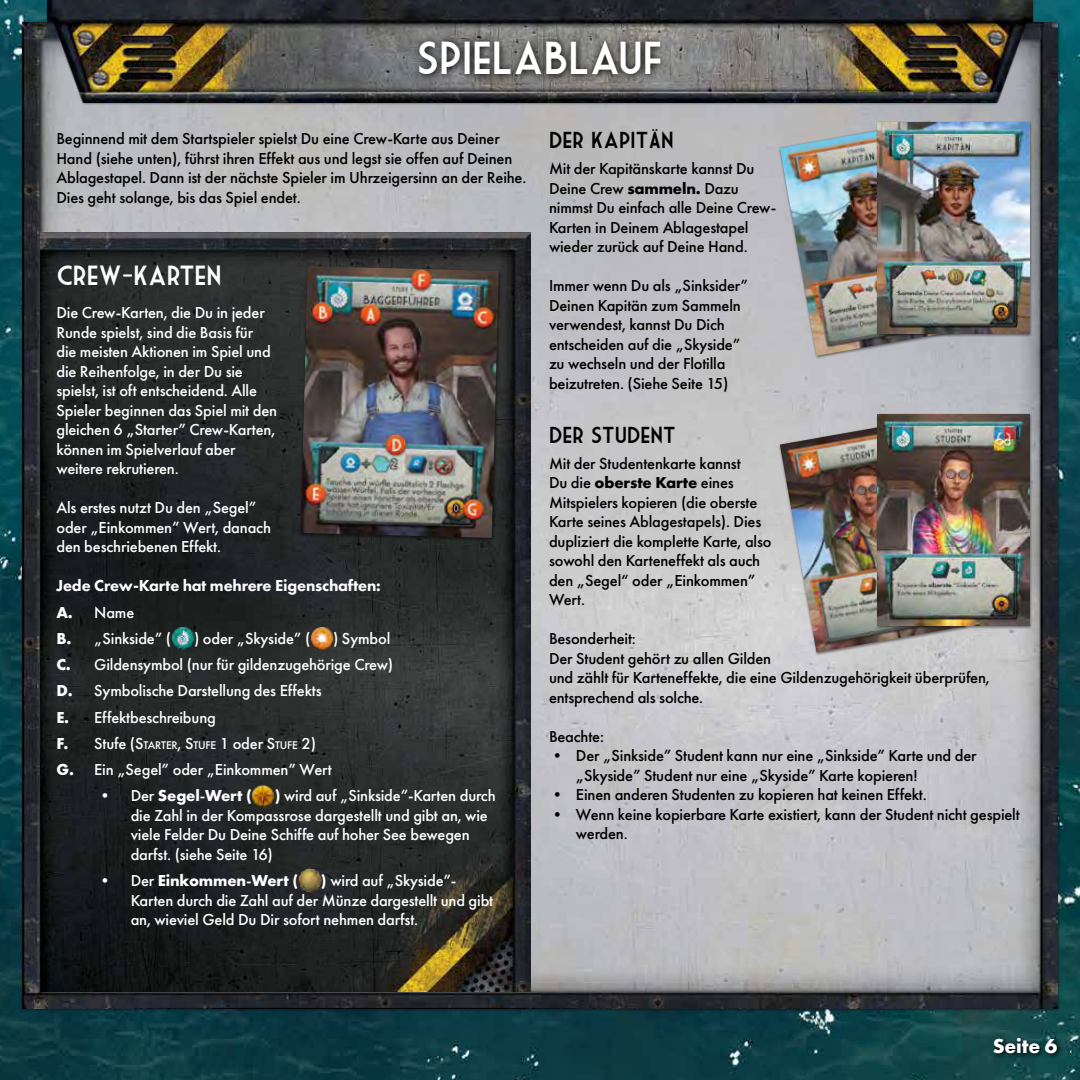
<style>
.page{position:relative;width:1080px;height:1080px;background:#fff}
.page>*{position:absolute;margin:0;border:0;box-sizing:border-box;transform-origin:0 0}
.t1{font:45px "Market Deco";letter-spacing:-.01em;color:#fff}
.t2{font:27px "Market Deco";letter-spacing:-.01em;color:#fff}
.t3{font:22.5px "Market Deco";letter-spacing:-.01em;color:#000}
.t4{font:700 21px "Futura PT";letter-spacing:-.01em;color:#fff}
.t5{font:500 16.5px/19.5px "Futura PT";letter-spacing:-.01em;color:#000}
.t6{font:500 16.5px/19.5px "Futura PT";letter-spacing:-.01em;color:#fff}
.t7{font:800 16.5px/26.2px "Futura PT";letter-spacing:-.01em;color:#fff}
.t8{font:700 16.5px "Futura PT";letter-spacing:-.01em;color:#fff}
.t9{font:500 11.55px "Futura PT";letter-spacing:-.015em;color:#fff}
.s1{font-weight:700}
.s2{font-weight:500}
.s3{font-weight:700;font-size:16.5px}
.s4{font-size:16.5px}
</style>
<div class="page">
<img style="left:0;top:0;width:1080px;height:1080px">
<img style="left:23px;top:23px;width:1034px;height:985px">
<div style="left:46px;top:0;width:989px;height:106px;background:#000;opacity:.5"></div>
<img style="left:48px;top:0;width:984px;height:103px">
<svg style="left:413px;top:35px;width:255px;height:47px;background:#5f5f5d"></svg>
<img style="left:40px;top:232px;width:491px;height:760px">
<img style="left:171px;top:627px;width:23px;height:23px">
<img style="left:310px;top:627px;width:23px;height:23px">
<img style="left:252px;top:784px;width:23px;height:23px">
<img style="left:298px;top:869px;width:23px;height:23px">
<div style="left:299px;top:265px;width:203px;height:277px;background:#000;opacity:.5"></div>
<img style="left:301px;top:266px;width:198px;height:272px">
<div style="left:778px;top:417px;width:190px;height:239px;background:#000;opacity:.5"></div>
<img style="left:780px;top:418px;width:185px;height:234px">
<div style="left:876px;top:413px;width:156px;height:216px;background:#000;opacity:.5"></div>
<img style="left:878px;top:414px;width:151px;height:211px">
<div style="left:778px;top:120px;width:190px;height:239px;background:#000;opacity:.5"></div>
<img style="left:780px;top:122px;width:185px;height:234px">
<div style="left:876px;top:121px;width:156px;height:216px;background:#000;opacity:.5"></div>
<img style="left:878px;top:123px;width:151px;height:211px">
<svg style="left:991px;top:1035px;width:73px;height:24px;background:#103839"></svg>
<h1 class="t1" style="left:417px;top:33px;width:248px">SPIELABLAUF</h1>
<p class="t5" style="left:56px;top:129px;width:471px">Beginnend mit dem Startspieler spielst Du eine Crew-Karte aus Deiner Hand (siehe unten), führst ihren Effekt aus und legst sie offen auf Deinen Ablagestapel. Dann ist der nächste Spieler im Uhrzeigersinn an der Reihe.<br>Dies geht solange, bis das Spiel endet.</p>
<h3 class="t3" style="left:549px;top:127px;width:126px">DER KAPITÄN</h3>
<p class="t5" style="left:549px;top:159px;width:229px">Mit der Kapitänskarte kannst Du<br>Deine Crew <span class="s1">sammeln.</span> Dazu nimmst Du einfach alle Deine Crew-<br>Karten in Deinem Ablagestapel wieder zurück auf Deine Hand.</p>
<p class="t5" style="left:549px;top:276px;width:201px">Immer wenn Du als „Sinksider”<br>Deinen Kapitän zum Sammeln verwendest, kannst Du Dich entscheiden auf die „Skyside” zu wechseln und der Flotilla beizutreten. (Siehe Seite 15)</p>
<h3 class="t3" style="left:549px;top:422px;width:129px">DER STUDENT</h3>
<p class="t5" style="left:549px;top:454px;width:224px">Mit der Studentenkarte kannst<br>Du die <span class="s1">oberste Karte</span> eines<br>Mitspielers kopieren (die oberste<br>Karte seines Ablagestapels). Dies dupliziert die komplette Karte, also sowohl den Karteneffekt als auch den „Segel“ oder „Einkommen”<br>Wert.</p>
<p class="t5" style="left:549px;top:629px;width:442px">Besonderheit:<br>Der Student gehört zu allen Gilden<br>und zählt für Karteneffekte, die eine Gildenzugehörigkeit überprüfen, entsprechend als solche.</p>
<p class="t5" style="left:549px;top:727px;width:57px">Beachte:</p>
<p class="t5" style="left:576px;top:746px;width:402px;text-indent:-27px">• Der „Sinkside” Student kann nur eine „Sinkside” Karte und der „Skyside” Student nur eine „Skyside” Karte kopieren!</p>
<p class="t5" style="left:549px;top:785px;width:379px">• Einen anderen Studenten zu kopieren hat keinen Effekt.</p>
<p class="t5" style="left:576px;top:805px;width:445px;text-indent:-27px">• Wenn keine kopierbare Karte existiert, kann der Student nicht gespielt werden.</p>
<h2 class="t2" style="left:56px;top:261px;width:167px">CREW-KARTEN</h2>
<p class="t6" style="left:56px;top:303px;width:222px">Die Crew-Karten, die Du in jeder<br>Runde spielst, sind die Basis für die meisten Aktionen im Spiel und die Reihenfolge, in der Du sie spielst, ist oft entscheidend. Alle<br>Spieler beginnen das Spiel mit den gleichen 6 „Starter” Crew-Karten, können im Spielverlauf aber weitere rekrutieren.</p>
<p class="t6" style="left:56px;top:498px;width:216px">Als erstes nutzt Du den „Segel” oder „Einkommen” Wert, danach den beschriebenen Effekt.</p>
<p class="t7" style="left:56px;top:573px;width:326px">Jede Crew-Karte hat mehrere Eigenschaften:<br><span class="s1">A.</span> <span class="s2">Name<br></span><span class="s1">B.</span> <span class="s2">„Sinkside” (</span></p>
<p class="t6" style="left:56px;top:625px;width:338px;line-height:26.2px;text-indent:277px">) Symbol<br><span class="s1">C.</span> Gildensymbol (nur für gildenzugehörige Crew)<br><span class="s1">D.</span> Symbolische Darstellung des Effekts<br><span class="s1">E.</span> Effektbeschreibung</p>
<p class="t9" style="left:56px;top:738px;width:261px"><span class="s3">F.</span> <span class="s4">Stufe (</span><span class="s4">S</span>TARTER<span class="s4">,</span> <span class="s4">S</span>TUFE <span class="s4">1</span> <span class="s4">oder</span> <span class="s4">S</span>TUFE <span class="s4">2</span><span class="s4">)</span></p>
<p class="t6" style="left:56px;top:760px;width:277px"><span class="s1">G.</span> Ein „Segel” oder „Einkommen” Wert</p>
<p class="t8" style="left:97px;top:785px;width:156px"><span class="s2">• Der</span> Segel<span class="s2">-</span>Wert (</p>
<p class="t6" style="left:194px;top:629px;width:118px">) oder „Skyside” (</p>
<p class="t6" style="left:131px;top:786px;width:367px;text-indent:144px"><span class="s1">)</span> wird auf „Sinkside”-Karten durch die Zahl in der Kompassrose dargestellt und gibt an, wie viele Felder Du Deine Schiffe auf hoher See bewegen darfst. (siehe Seite 16)</p>
<p class="t8" style="left:97px;top:870px;width:203px"><span class="s2">• Der</span> Einkommen<span class="s2">-</span>Wert (</p>
<p class="t6" style="left:131px;top:871px;width:364px;text-indent:190px"><span class="s1">)</span> wird auf „Skyside”-<br>Karten durch die Zahl auf der Münze dargestellt und gibt an, wieviel Geld Du Dir sofort nehmen darfst.</p>
<p class="t4" style="left:993px;top:1032px;width:66px">Seite 6</p>
</div>
